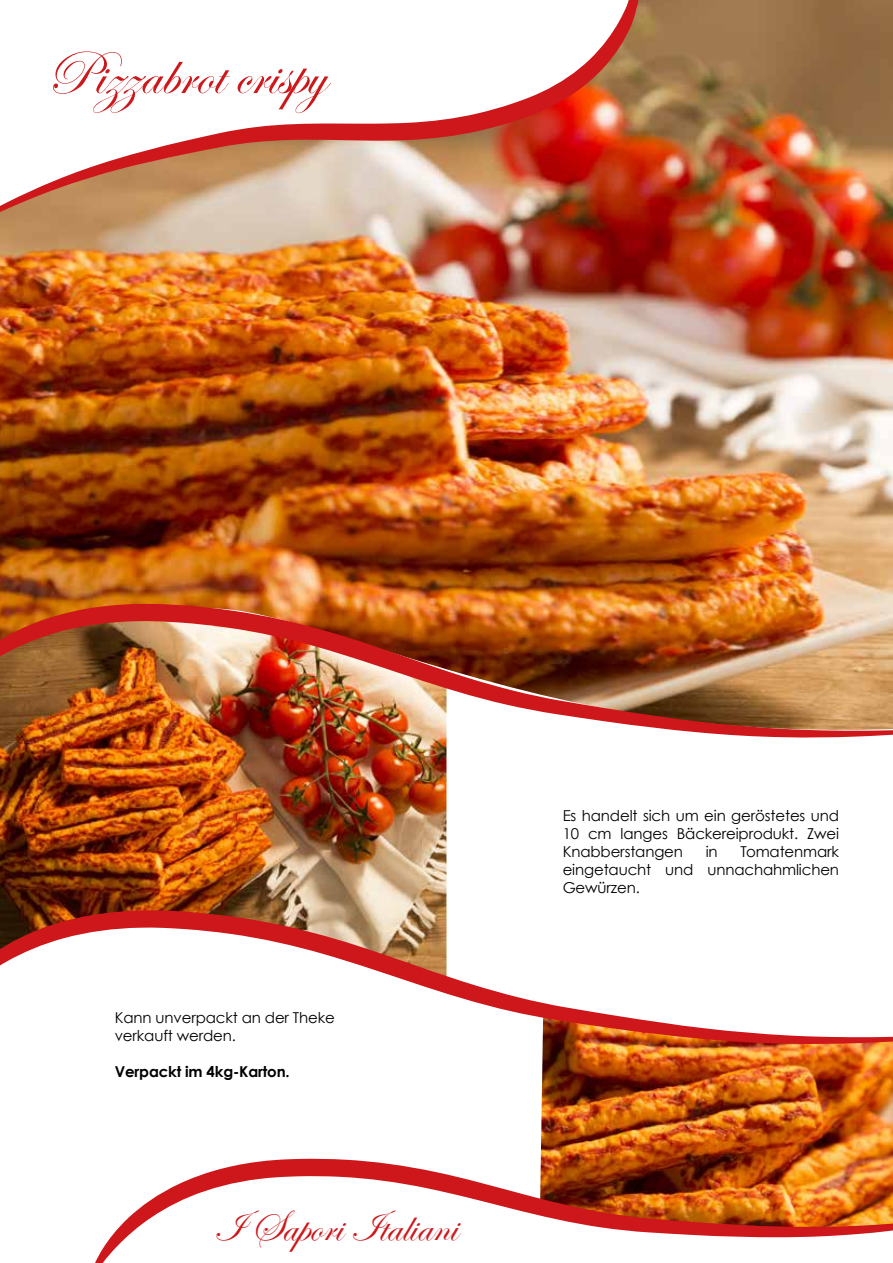
<style>
.page{position:relative;width:893px;height:1263px;background:#fff}
.page>*{position:absolute;margin:0;border:0;box-sizing:border-box;transform-origin:0 0}
.t1{font:62.55px "Edwardian Script ITC";color:#cd171a}
.t2{font:45px "Edwardian Script ITC";color:#cd171a}
.t3{font:15px/18px "Century Gothic";letter-spacing:-.01em;color:#000;text-align:justify}
.t4{font:700 15px "Century Gothic";letter-spacing:-.01em;color:#000}
</style>
<div class="page">
<img style="left:0;top:0;width:893px;height:604px">
<img style="left:0;top:738px;width:446px;height:172px">
<img style="left:540px;top:1044px;width:353px;height:114px">
<img style="left:95px;top:1158px;width:798px;height:105px">
<img style="left:0;top:241px;width:637px;height:28px">
<img style="left:0;top:0;width:643px;height:241px">
<img style="left:0;top:604px;width:893px;height:134px">
<svg style="left:0;top:910px;width:893px;height:134px"></svg>
<h1 class="t1" style="left:46px;top:39px;width:281px">Pizzabrot crispy</h1>
<p class="t3" style="left:115px;top:1009px;width:222px">Kann unverpackt an der Theke verkauft werden.</p>
<p class="t4" style="left:115px;top:1062px;width:176px">Verpackt im 4kg-Karton.</p>
<h2 class="t2" style="left:214px;top:1202px;width:245px">I Sapori Italiani</h2>
<p class="t3" style="left:563px;top:807px;width:278px">Es handelt sich um ein geröstetes und 10 cm langes Bäckereiprodukt. Zwei Knabberstangen</p>
<p class="t3" style="left:706px;top:843px;width:13px">in</p>
<p class="t3" style="left:563px;top:843px;width:278px;text-indent:178px">Tomatenmark eingetaucht und unnachahmlichen Gewürzen.</p>
</div>
